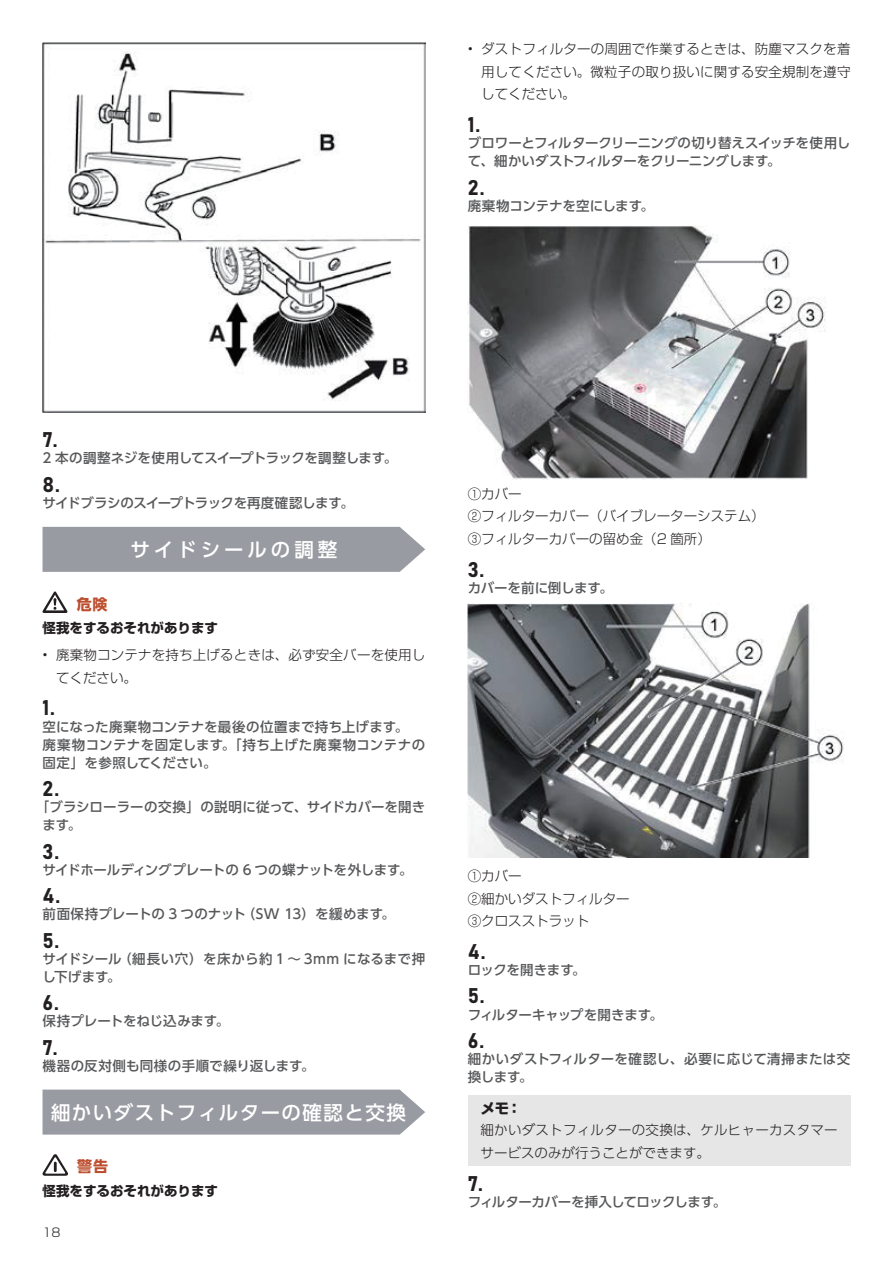
<style>
.page{position:relative;width:893px;height:1263px;background:#fff}
.page>*{position:absolute;margin:0;border:0;box-sizing:border-box;transform-origin:0 0}
.t1{font:21px "Bahnschrift";color:#231f20}
.t2{font:500 19.5px "UD Shin Go Pr 6 N";letter-spacing:.075em;color:#fff}
.t3{font:500 19.5px "UD Shin Go Pr 6 N";letter-spacing:.2em;color:#fff}
.t4{font:700 15px "UD Shin Go Pr 6 N";color:#bc4e2e}
.t5{font:700 15px "UD Shin Go Pr 6 N";color:#231f20}
.t6{font:500 13.5px/18px "UD Shin Go Pr 6 N";letter-spacing:-.005em;color:#57585a}
.t7{font:300 13.5px/22.5px "Shin Go Pr 6 N";color:#231f20}
.t8{font:500 13.5px/18px "UD Shin Go Pr 6 N";letter-spacing:.025em;color:#57585a}
.t9{font:500 13.5px/18px "UD Shin Go Pr 6 N";letter-spacing:.02em;color:#57585a}
.t10{font:500 13.5px "UD Shin Go Pr 6 N";letter-spacing:-.04em;color:#57585a}
.t11{font:300 13.5px/22.5px "UD Shin Go Pr 6 N";letter-spacing:.02em;color:#231f20}
.t12{font:500 13.5px/18px "UD Shin Go Pr 6 N";letter-spacing:.015em;color:#57585a}
.t13{font:500 13.5px "UD Shin Go Pr 6 N";letter-spacing:-.025em;color:#57585a}
.t14{font:700 13.5px "Shin Go Pr 6 N";color:#231f20}
.t15{font:300 12px "Shin Go Pr 6 N";color:#231f20}
</style>
<div class="page">
<div style="left:43px;top:527px;width:382px;height:45px;background:#999ba2"></div>
<div style="left:43px;top:1089px;width:382px;height:45px;background:#999ba2"></div>
<img style="left:43px;top:43px;width:382px;height:369px">
<svg style="left:43px;top:591px;width:24px;height:22px"></svg>
<svg style="left:43px;top:1154px;width:25px;height:22px"></svg>
<div style="left:468px;top:1096px;width:382px;height:25px;background:#e6e6e7"></div>
<div style="left:468px;top:1117px;width:382px;height:48px;background:#e6e6e7"></div>
<img style="left:468px;top:225px;width:358px;height:254px">
<img style="left:468px;top:604px;width:376px;height:254px">
<p class="t7" style="left:481px;top:37px;width:371px;text-align:justify;text-indent:-14px">• ダストフィルターの周囲で作業するときは、防塵マスクを着用してください。微粒子の取り扱いに関する安全規制を遵守してください。</p>
<h1 class="t1" style="left:468px;top:109px;width:14px">1.</h1>
<p class="t6" style="left:468px;top:134px;width:384px">ブロワーとフィルタークリーニングの切り替えスイッチを使用して、細かいダストフィルターをクリーニングします。</p>
<h1 class="t1" style="left:468px;top:171px;width:18px">2.</h1>
<p class="t6" style="left:468px;top:196px;width:188px">廃棄物コンテナを空にします。</p>
<h1 class="t1" style="left:43px;top:424px;width:17px">7.</h1>
<p class="t13" style="left:43px;top:447px;width:356px">2 本の調整ネジを使用してスイープトラックを調整します。</p>
<h1 class="t1" style="left:43px;top:468px;width:19px">8.</h1>
<p class="t10" style="left:43px;top:492px;width:313px">サイドブラシのスイープトラックを再度確認します。</p>
<h2 class="t3" style="left:131px;top:533px;width:208px">サイドシールの調整</h2>
<p class="t4" style="left:77px;top:592px;width:32px">危険</p>
<p class="t14" style="left:43px;top:617px;width:177px">怪我をするおそれがあります</p>
<p class="t7" style="left:56px;top:642px;width:371px;text-indent:-13px">• 廃棄物コンテナを持ち上げるときは、必ず安全バーを使用してください。</p>
<h1 class="t1" style="left:43px;top:692px;width:14px">1.</h1>
<p class="t8" style="left:43px;top:717px;width:384px">空になった廃棄物コンテナを最後の位置まで持ち上げます。<br>廃棄物コンテナを固定します。「持ち上げた廃棄物コンテナの固定」を参照してください。</p>
<h1 class="t1" style="left:43px;top:773px;width:18px">2.</h1>
<p class="t6" style="left:43px;top:798px;width:384px;text-indent:-7px">「ブラシローラーの交換」の説明に従って、サイドカバーを開きます。</p>
<h1 class="t1" style="left:43px;top:835px;width:18px">3.</h1>
<p class="t6" style="left:43px;top:860px;width:372px">サイドホールディングプレートの 6 つの蝶ナットを外します。</p>
<h1 class="t1" style="left:43px;top:880px;width:19px">4.</h1>
<p class="t6" style="left:43px;top:905px;width:354px">前面保持プレートの 3 つのナット（SW 13）を緩めます。</p>
<h1 class="t1" style="left:43px;top:924px;width:18px">5.</h1>
<p class="t9" style="left:43px;top:949px;width:384px">サイドシール（細長い穴）を床から約 1 ～ 3mm になるまで押し下げます。</p>
<h1 class="t1" style="left:43px;top:987px;width:18px">6.</h1>
<p class="t6" style="left:43px;top:1012px;width:188px">保持プレートをねじ込みます。</p>
<h1 class="t1" style="left:43px;top:1031px;width:17px">7.</h1>
<p class="t9" style="left:43px;top:1056px;width:273px">機器の反対側も同様の手順で繰り返します。</p>
<h2 class="t2" style="left:51px;top:1096px;width:356px">細かいダストフィルターの確認と交換</h2>
<p class="t4" style="left:77px;top:1154px;width:32px">警告</p>
<p class="t14" style="left:43px;top:1180px;width:177px">怪我をするおそれがあります</p>
<p class="t15" style="left:43px;top:1223px;width:20px">18</p>
<p class="t7" style="left:468px;top:481px;width:298px">①カバー<br>②フィルターカバー（バイブレーターシステム）<br>③フィルターカバーの留め金（2 箇所）</p>
<h1 class="t1" style="left:468px;top:553px;width:18px">3.</h1>
<p class="t6" style="left:468px;top:578px;width:147px">カバーを前に倒します。</p>
<p class="t7" style="left:468px;top:863px;width:163px">①カバー<br>②細かいダストフィルター<br>③クロスストラット</p>
<h1 class="t1" style="left:468px;top:935px;width:19px">4.</h1>
<p class="t6" style="left:468px;top:960px;width:119px">ロックを開きます。</p>
<h1 class="t1" style="left:468px;top:980px;width:18px">5.</h1>
<p class="t6" style="left:468px;top:1005px;width:197px">フィルターキャップを開きます。</p>
<h1 class="t1" style="left:468px;top:1024px;width:18px">6.</h1>
<p class="t12" style="left:468px;top:1049px;width:384px">細かいダストフィルターを確認し、必要に応じて清掃または交換します。</p>
<p class="t5" style="left:480px;top:1096px;width:43px">メモ：</p>
<p class="t11" style="left:480px;top:1118px;width:359px">細かいダストフィルターの交換は、ケルヒャーカスタマーサービスのみが行うことができます。</p>
<h1 class="t1" style="left:468px;top:1167px;width:17px">7.</h1>
<p class="t10" style="left:468px;top:1191px;width:260px">フィルターカバーを挿入してロックします。</p>
</div>
